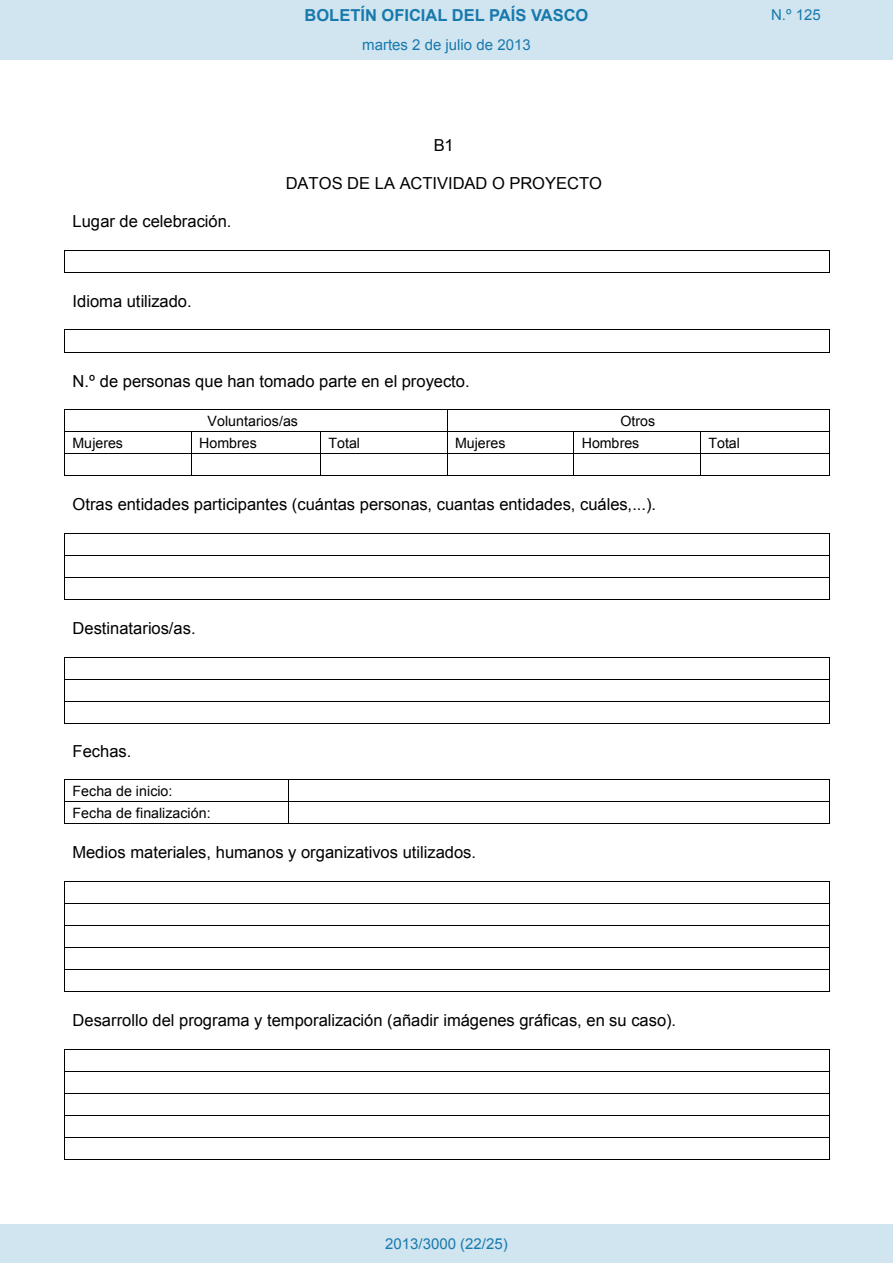
<style>
.page{position:relative;width:893px;height:1263px;background:#fff}
.page>*{position:absolute;margin:0;border:0;box-sizing:border-box;transform-origin:0 0}
.t1{font:16.5px "Arial";color:#000}
.t2{font:700 16.5px "Arial";color:#1879ad}
.Paginacion_Centro{font:15px "Arial";color:#1879ad}
.t3{font:14.25px/21.9px "Arial";color:#000}
</style>
<div class="page">
<hr style="left:65px;top:250px;width:764px;height:1px;background:#000">
<svg style="left:64px;top:250px;width:1px;height:23px"></svg>
<hr style="left:65px;top:272px;width:764px;height:1px;background:#000">
<svg style="left:829px;top:250px;width:1px;height:23px"></svg>
<hr style="left:65px;top:330px;width:764px;height:1px;background:#000">
<svg style="left:64px;top:330px;width:1px;height:23px"></svg>
<hr style="left:65px;top:352px;width:764px;height:1px;background:#000">
<svg style="left:829px;top:330px;width:1px;height:23px"></svg>
<hr style="left:65px;top:409px;width:382px;height:1px;background:#000">
<hr style="left:448px;top:409px;width:381px;height:1px;background:#000">
<hr style="left:65px;top:431px;width:126px;height:1px;background:#000">
<hr style="left:192px;top:431px;width:128px;height:1px;background:#000">
<hr style="left:321px;top:431px;width:126px;height:1px;background:#000">
<hr style="left:448px;top:431px;width:125px;height:1px;background:#000">
<hr style="left:574px;top:431px;width:126px;height:1px;background:#000">
<hr style="left:701px;top:431px;width:128px;height:1px;background:#000">
<hr style="left:65px;top:453px;width:126px;height:1px;background:#000">
<hr style="left:192px;top:453px;width:128px;height:1px;background:#000">
<hr style="left:321px;top:453px;width:126px;height:1px;background:#000">
<hr style="left:448px;top:453px;width:125px;height:1px;background:#000">
<hr style="left:574px;top:453px;width:126px;height:1px;background:#000">
<hr style="left:701px;top:453px;width:128px;height:1px;background:#000">
<svg style="left:64px;top:409px;width:1px;height:67px"></svg>
<hr style="left:65px;top:475px;width:126px;height:1px;background:#000">
<svg style="left:191px;top:431px;width:1px;height:45px"></svg>
<hr style="left:192px;top:475px;width:128px;height:1px;background:#000">
<svg style="left:320px;top:431px;width:1px;height:45px"></svg>
<hr style="left:321px;top:475px;width:126px;height:1px;background:#000">
<svg style="left:447px;top:409px;width:1px;height:67px"></svg>
<hr style="left:448px;top:475px;width:125px;height:1px;background:#000">
<svg style="left:573px;top:431px;width:1px;height:45px"></svg>
<hr style="left:574px;top:475px;width:126px;height:1px;background:#000">
<svg style="left:700px;top:431px;width:1px;height:45px"></svg>
<hr style="left:701px;top:475px;width:128px;height:1px;background:#000">
<svg style="left:829px;top:409px;width:1px;height:67px"></svg>
<hr style="left:65px;top:533px;width:764px;height:1px;background:#000">
<hr style="left:65px;top:555px;width:764px;height:1px;background:#000">
<hr style="left:65px;top:577px;width:764px;height:1px;background:#000">
<svg style="left:64px;top:533px;width:1px;height:67px"></svg>
<hr style="left:65px;top:599px;width:764px;height:1px;background:#000">
<svg style="left:829px;top:533px;width:1px;height:67px"></svg>
<hr style="left:65px;top:657px;width:764px;height:1px;background:#000">
<hr style="left:65px;top:679px;width:764px;height:1px;background:#000">
<hr style="left:65px;top:701px;width:764px;height:1px;background:#000">
<svg style="left:64px;top:657px;width:1px;height:67px"></svg>
<hr style="left:65px;top:723px;width:764px;height:1px;background:#000">
<svg style="left:829px;top:657px;width:1px;height:67px"></svg>
<hr style="left:65px;top:779px;width:223px;height:1px;background:#000">
<hr style="left:289px;top:779px;width:540px;height:1px;background:#000">
<hr style="left:65px;top:801px;width:223px;height:1px;background:#000">
<hr style="left:289px;top:801px;width:540px;height:1px;background:#000">
<svg style="left:64px;top:779px;width:1px;height:45px"></svg>
<hr style="left:65px;top:823px;width:223px;height:1px;background:#000">
<svg style="left:288px;top:779px;width:1px;height:45px"></svg>
<hr style="left:289px;top:823px;width:540px;height:1px;background:#000">
<svg style="left:829px;top:779px;width:1px;height:45px"></svg>
<hr style="left:65px;top:881px;width:764px;height:1px;background:#000">
<hr style="left:65px;top:903px;width:764px;height:1px;background:#000">
<hr style="left:65px;top:925px;width:764px;height:1px;background:#000">
<hr style="left:65px;top:947px;width:764px;height:1px;background:#000">
<hr style="left:65px;top:969px;width:764px;height:1px;background:#000">
<svg style="left:64px;top:881px;width:1px;height:111px"></svg>
<hr style="left:65px;top:991px;width:764px;height:1px;background:#000">
<svg style="left:829px;top:881px;width:1px;height:111px"></svg>
<hr style="left:65px;top:1049px;width:764px;height:1px;background:#000">
<hr style="left:65px;top:1071px;width:764px;height:1px;background:#000">
<hr style="left:65px;top:1093px;width:764px;height:1px;background:#000">
<hr style="left:65px;top:1115px;width:764px;height:1px;background:#000">
<hr style="left:65px;top:1137px;width:764px;height:1px;background:#000">
<svg style="left:64px;top:1049px;width:1px;height:111px"></svg>
<hr style="left:65px;top:1159px;width:764px;height:1px;background:#000">
<svg style="left:829px;top:1049px;width:1px;height:111px"></svg>
<div style="left:0;top:0;width:893px;height:60px;background:#d0e5f0"></div>
<div style="left:0;top:1225px;width:893px;height:38px;background:#d0e5f0"></div>
<p class="t2" style="left:305px;top:4px;width:285px">BOLETÍN OFICIAL DEL PAÍS VASCO</p>
<p class="Paginacion_Centro" style="left:771px;top:5px;width:51px">N.º 125</p>
<p class="Paginacion_Centro" style="left:362px;top:35px;width:170px">martes 2 de julio de 2013</p>
<p class="t1" style="left:73px;top:211px;width:160px">Lugar de celebración.</p>
<p class="t1" style="left:73px;top:290px;width:121px">Idioma utilizado.</p>
<p class="t1" style="left:434px;top:135px;width:22px">B1</p>
<p class="t1" style="left:286px;top:173px;width:318px">DATOS DE LA ACTIVIDAD O PROYECTO</p>
<p class="t1" style="left:73px;top:370px;width:399px">N.º de personas que han tomado parte en el proyecto.</p>
<p class="t3" style="left:208px;top:410px;width:92px">Voluntarios/as</p>
<p class="t3" style="left:620px;top:410px;width:36px">Otros</p>
<p class="t3" style="left:73px;top:432px;width:52px">Mujeres</p>
<p class="t3" style="left:199px;top:432px;width:59px">Hombres</p>
<p class="t3" style="left:329px;top:432px;width:33px">Total</p>
<p class="t3" style="left:455px;top:432px;width:52px">Mujeres</p>
<p class="t3" style="left:582px;top:432px;width:59px">Hombres</p>
<p class="t3" style="left:708px;top:432px;width:33px">Total</p>
<p class="t1" style="left:73px;top:494px;width:585px">Otras entidades participantes (cuántas personas, cuantas entidades, cuáles,...).</p>
<p class="t1" style="left:73px;top:618px;width:125px">Destinatarios/as.</p>
<p class="t1" style="left:73px;top:741px;width:60px">Fechas.</p>
<p class="t3" style="left:73px;top:780px;width:140px">Fecha de inicio:<br>Fecha de finalización:</p>
<p class="t1" style="left:73px;top:842px;width:405px">Medios materiales, humanos y organizativos utilizados.</p>
<p class="t1" style="left:73px;top:1009px;width:605px">Desarrollo del programa y temporalización (añadir imágenes gráficas, en su caso).</p>
<p class="Paginacion_Centro" style="left:385px;top:1234px;width:124px">2013/3000 (22/25)</p>
</div>
